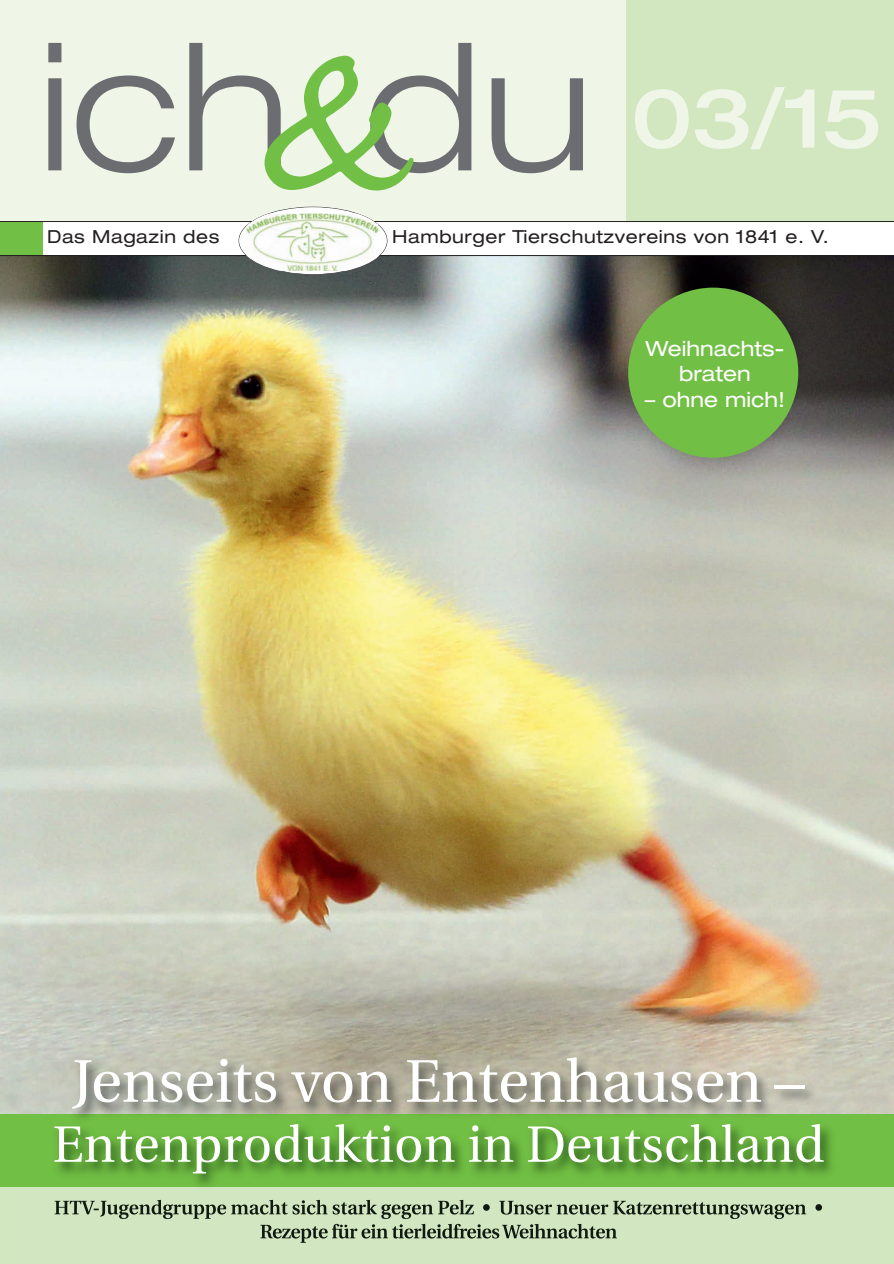
<style>
.page{position:relative;width:894px;height:1264px;background:#fff}
.page>*{position:absolute;margin:0;border:0;box-sizing:border-box;transform-origin:0 0}
.t1{font:282px "Caflisch Script";color:#71bf44}
.t2{font:300 expanded 177px "Helvetica Neue";color:#6c6d70}
.t3{font:500 expanded 82.5px "Helvetica Neue";color:#eff6e8}
.t4{font:60px "Utopia";letter-spacing:-.005em;color:#fff}
.t5{font:51px "Utopia";letter-spacing:.005em;color:#fff}
.t6{font:expanded 21px/25.2px "Helvetica Neue";color:#fff;text-align:center}
.t7{font:expanded 18px "Helvetica Neue";letter-spacing:.035em;color:#231f20}
</style>
<div class="page">
<img style="left:0;top:0;width:894px;height:1264px">
<h2 class="t2" style="left:39px;top:44px;width:556px">ich du</h2>
<h1 class="t1" style="left:238px;top:-76px;width:171px">&amp;</h1>
<h3 class="t3" style="left:631px;top:89px;width:253px">03/15</h3>
<p class="t7" style="left:47px;top:230px;width:174px">Das Magazin des</p>
<p class="t7" style="left:392px;top:230px;width:438px">Hamburger Tierschutzvereins von 1841 e. V.</p>
<p class="t6" style="left:645px;top:338px;width:141px">Weihnachts&shy;braten</p>
<p class="t6" style="left:645px;top:389px;width:142px">– ohne mich!</p>
<h3 class="t4" style="left:72px;top:1057px;width:734px">Jenseits von Entenhausen –</h3>
<h3 class="t5" style="left:53px;top:1124px;width:773px">Entenproduktion in Deutschland</h3>
</div>
